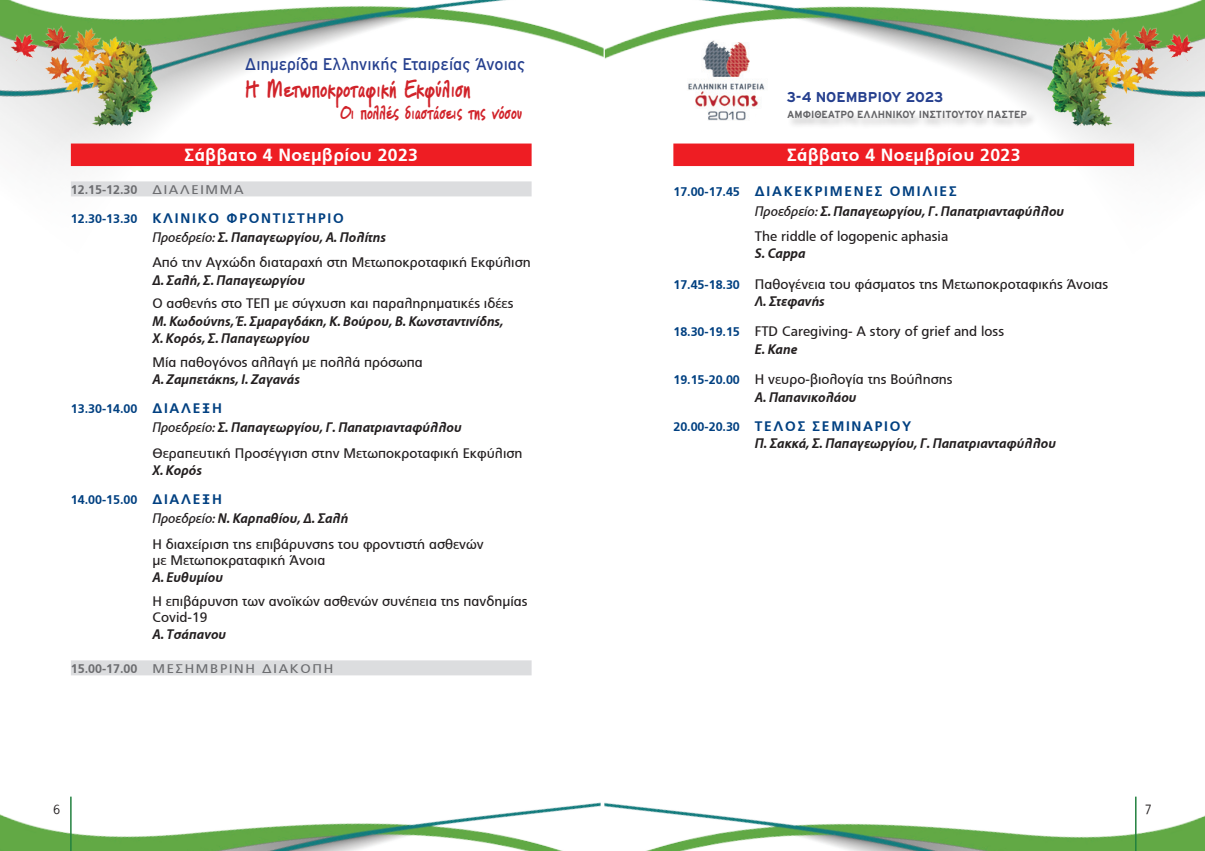
<style>
.page{position:relative;width:1205px;height:851px;background:#fff}
.page>*{position:absolute;margin:0;border:0;box-sizing:border-box;transform-origin:0 0}
.t1{font:900 24.88px "PF Notepad";color:#d1232a;scale:.79 1}
.t2{font:900 19.88px "PF Notepad";color:#d1232a;scale:.79 1}
.t3{font:700 17.5px "PF Catalog";letter-spacing:.025em;color:#fff}
.t4{font:16.88px "Interstate GR";color:#253f8e;scale:.95 1}
.t5{font:700 14.25px "Interstate GR";color:#253f8e}
.t6{font:13.75px/25.1px "PF Catalog";color:#231f20}
.t7{font:italic 700 13.75px/19.2px "PF Catalog";color:#231f20}
.t8{font:700 13.75px "PF Catalog";letter-spacing:.125em;color:#014081}
.t9{font:700 12.5px "PF Catalog";color:#014081}
.t10{font:700 12.5px "PF Catalog";color:#6c6d70}
.t11{font:12.5px "PF Catalog";color:#6c6d70;scale:1.1 1}
.t12{font:12.5px "PF Panel";color:#231f20}
.t13{font:700 10.25px "Interstate GR";color:#636366;scale:.95 1}
.s1{font-weight:400}
.s2{font-size:12.5px}
.s3{font-style:normal;color:#014081}
.s4{font-size:13.75px}
.s5{font-style:italic}
.s6{font-weight:700;font-style:italic}
.s7{font-style:normal;font-size:12.5px;color:#014081}
.s8{font-weight:700;font-size:12.5px;color:#014081}
</style>
<div class="page">
<img style="left:0;top:660px;width:599px;height:190px">
<img style="left:599px;top:796px;width:606px;height:54px">
<hr style="left:70px;top:796px;width:2px;height:54px;background:#22813f">
<hr style="left:1135px;top:796px;width:1px;height:54px;background:#22813f">
<img style="left:0;top:0;width:604px;height:197px">
<img style="left:604px;top:0;width:601px;height:167px">
<img style="left:1034px;top:18px;width:171px;height:117px">
<img style="left:0;top:18px;width:171px;height:117px">
<div style="left:71px;top:143px;width:460px;height:23px;background:#ee1d23"></div>
<div style="left:71px;top:181px;width:460px;height:15px;background:#dcdddf"></div>
<div style="left:71px;top:660px;width:460px;height:15px;background:#dcdddf"></div>
<div style="left:673px;top:143px;width:461px;height:23px;background:#ee1d23"></div>
<p class="t4" style="left:245px;top:55px;width:297px">Διημερίδα Ελληνικής Εταιρείας Άνοιας</p>
<h1 class="t1" style="left:245px;top:74px;width:288px">Η Μετωποκροταφική Εκφύλιση</h1>
<h2 class="t2" style="left:340px;top:100px;width:232px">Οι πολλές διαστάσεις της νόσου</h2>
<p class="t3" style="left:185px;top:145px;width:235px">Σάββατο 4 Νοεμβρίου 2023</p>
<p class="t10" style="left:71px;top:182px;width:132px">12.15-12.30 <span class="s1">Διάλειμμα</span></p>
<p class="t8" style="left:71px;top:210px;width:179px"><span class="s2">12.30-13.30</span> κλινι κο φροντιστ</p>
<p class="t7" style="left:152px;top:209px;width:235px;text-indent:154px"><span class="s3">ηριο<br></span><span class="s1">Προεδρείο:</span> Σ. Παπαγεωργίου, Α. Πολίτης</p>
<p class="t6" style="left:152px;top:250px;width:380px">Από την Αγχώδη διαταραχή στη Μετωποκροταφική Εκφύλιση</p>
<p class="t7" style="left:152px;top:271px;width:154px">Δ. Σαλή, Σ. Παπαγεωργίου</p>
<p class="t6" style="left:152px;top:291px;width:362px">Ο ασθενής στο ΤΕΠ με σύγχυση και παραληρηματικές ιδέες</p>
<p class="t7" style="left:152px;top:313px;width:353px;line-height:17.5px">Μ. Κωδούνης, Έ. Σμαραγδάκη, Κ. Βούρου, Β. Κωνσταντινίδης,<br>Χ. Κορός, Σ. Παπαγεωργίου</p>
<p class="t6" style="left:152px;top:349px;width:272px">Mία παθογόνος αλλαγή με πολλά πρόσωπα</p>
<p class="t7" style="left:152px;top:370px;width:149px">Α. Ζαμπετάκης, Ι. Ζαγανάς</p>
<p class="t9" style="left:71px;top:401px;width:153px">13.30-14.00 <span class="s4">διαλε ξη</span></p>
<p class="t6" style="left:152px;top:415px;width:372px"><span class="s5">Προεδρείο:</span> <span class="s6">Σ. Παπαγεωργίου, Γ. Παπατριανταφύλλου<br></span>Θεραπευτική Προσέγγιση στην Μετωποκροταφική Εκφύλιση</p>
<p class="t7" style="left:152px;top:461px;width:51px">Χ. Κορός</p>
<p class="t9" style="left:71px;top:492px;width:153px">14.00-15.00 <span class="s4">διαλε ξη</span></p>
<p class="t6" style="left:152px;top:506px;width:333px"><span class="s5">Προεδρείο:</span> <span class="s6">Ν. Καρπαθίου, Δ. Σαλή<br></span>Η διαχείριση της επιβάρυνσης του φροντιστή ασθενών</p>
<p class="t6" style="left:152px;top:547px;width:174px">με Μετωποκραταφική Άνοια</p>
<p class="t7" style="left:152px;top:568px;width:72px">Α. Ευθυμίου</p>
<p class="t6" style="left:152px;top:592px;width:377px;line-height:16.2px">H επιβάρυνση των ανοϊκών ασθενών συνέπεια της πανδημίας<br>Covid-19</p>
<p class="t7" style="left:152px;top:625px;width:75px">A. Τσάπανου</p>
<p class="t10" style="left:71px;top:661px;width:94px">15.00-17.00 <span class="s1">μεσημ</span></p>
<p class="t11" style="left:210px;top:661px;width:18px">βρινη</p>
<p class="t11" style="left:262px;top:661px;width:11px">διακοπη</p>
<p class="t5" style="left:787px;top:89px;width:158px">3-4 NOEMΒΡΙΟΥ 2023</p>
<p class="t13" style="left:787px;top:109px;width:254px">ΑΜΦΙΘΕΑΤΡΟ ΕΛΛΗΝΙΚΟΥ ΙΝΣΤΙΤΟΥΤΟΥ ΠΑΣΤΕΡ</p>
<p class="t3" style="left:787px;top:145px;width:235px">Σάββατο 4 Νοεμβρίου 2023</p>
<p class="t7" style="left:755px;top:182px;width:311px;text-indent:-81px"><span class="s7">17.00-17.45</span> <span class="s3">ΔΙΑΚΕΚΡΙΜΕΝΕΣ ΟΜΙΛΙΕΣ<br></span><span class="s1">Προεδρείο:</span> Σ. Παπαγεωργίου, Γ. Παπατριανταφύλλου</p>
<p class="t6" style="left:755px;top:223px;width:195px">The riddle of logopenic aphasia</p>
<p class="t6" style="left:673px;top:238px;width:436px;line-height:30.2px;text-indent:81px"><span class="s6">S. Cappa<br></span><span class="s8">17.45-18.30</span> Παθογένεια του φάσματος της Μετωποκροταφικής Άνοιας</p>
<p class="t7" style="left:755px;top:292px;width:71px">Λ. Στεφανής</p>
<p class="t6" style="left:755px;top:323px;width:251px;line-height:17.5px;text-indent:-81px"><span class="s8">18.30-19.15</span> FTD Caregiving- A story of grief and loss<br><span class="s6">E. Kane</span></p>
<p class="t6" style="left:755px;top:370px;width:199px;line-height:17.5px;text-indent:-81px"><span class="s8">19.15-20.00</span> Η νευρο-βιολογία της Βούλησης<br><span class="s6">Α. Παπανικολάου</span></p>
<p class="t9" style="left:673px;top:419px;width:123px">20.00-20.30 <span class="s4">τε λοσ</span></p>
<p class="t8" style="left:812px;top:417px;width:11px">σεμιναριο</p>
<p class="t8" style="left:902px;top:417px;width:11px">υ</p>
<p class="t7" style="left:755px;top:434px;width:303px">Π. Σακκά, Σ. Παπαγεωργίου, Γ. Παπατριανταφύλλου</p>
<p class="t12" style="left:53px;top:802px;width:8px">6</p>
<p class="t12" style="left:1145px;top:802px;width:8px">7</p>
</div>
